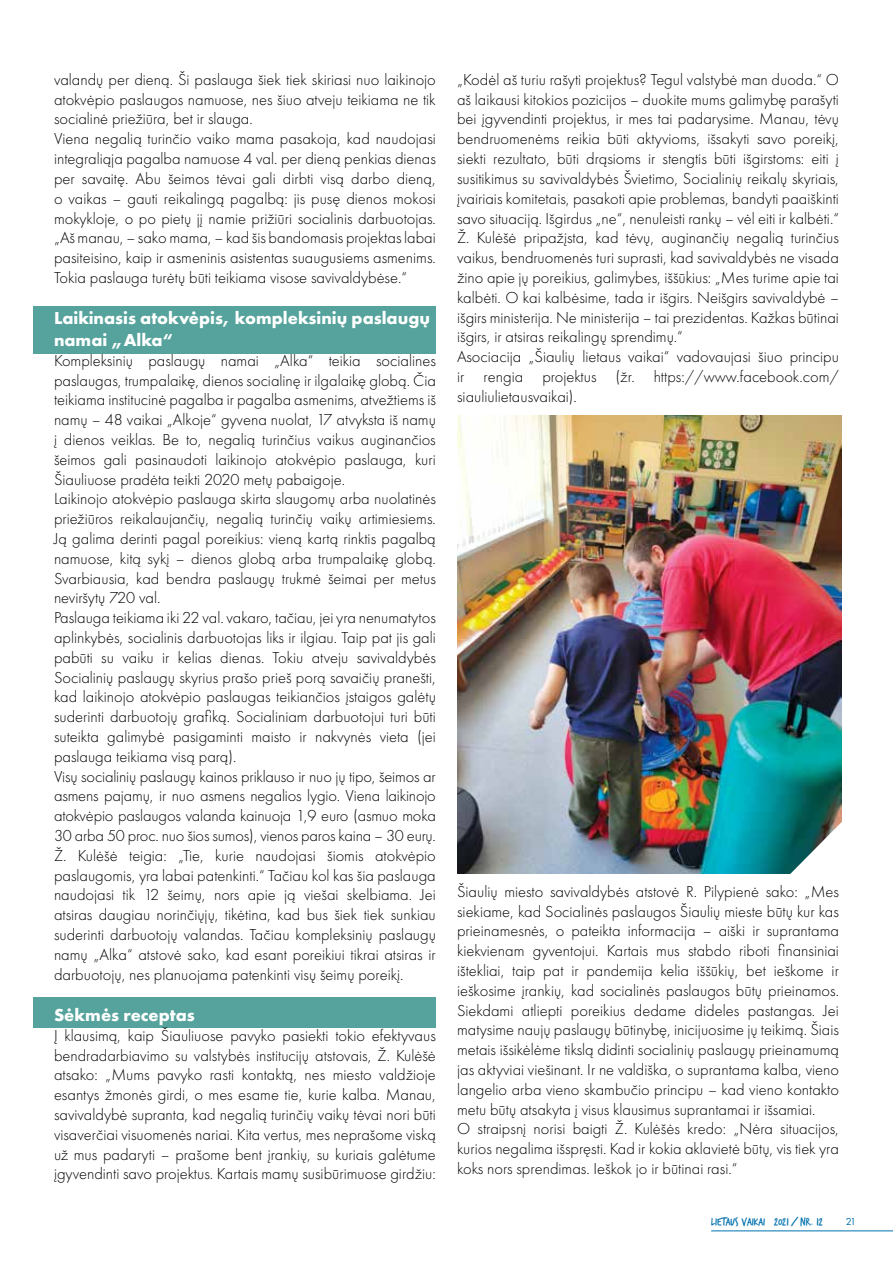
<style>
.page{position:relative;width:893px;height:1263px;background:#fff}
.page>*{position:absolute;margin:0;border:0;box-sizing:border-box;transform-origin:0 0}
.t1{font:700 18px/21.6px "Futura PT";color:#fff}
.t2{font:300 16.5px/19.8px "Futura PT";color:#000}
.t3{font:12px "Trash Hand";color:#0071ae}
.t4{font:10.5px "Futura PT";color:#0071ae}
</style>
<div class="page">
<hr style="left:711px;top:1230px;width:182px;height:1px;background:#0071ae">
<img style="left:457px;top:416px;width:385px;height:457px">
<svg style="left:789px;top:821px;width:53px;height:53px"></svg>
<div style="left:33px;top:306px;width:403px;height:47px;background:#55a39c"></div>
<div style="left:33px;top:997px;width:403px;height:30px;background:#55a39c"></div>
<p class="t2" style="left:54px;top:70px;width:383px">valandų per dieną. Ši paslauga šiek tiek skiriasi nuo laikinojo atokvėpio paslaugos namuose, nes šiuo atveju teikiama ne tik socialinė priežiūra, bet ir slauga.<br>Viena negalią turinčio vaiko mama pasakoja, kad naudojasi integraliąja pagalba namuose 4 val. per dieną penkias dienas per savaitę. Abu šeimos tėvai gali dirbti visą darbo dieną, o vaikas – gauti reikalingą pagalbą: jis pusę dienos mokosi mokykloje, o po pietų jį namie prižiūri socialinis darbuotojas. „Aš manau, – sako mama, – kad šis bandomasis projektas labai pasiteisino, kaip ir asmeninis asistentas suaugusiems asmenims.<br>Tokia paslauga turėtų būti teikiama visose savivaldybėse.“</p>
<p class="t1" style="left:54px;top:307px;width:377px">Laikinasis atokvėpis, kompleksinių paslaugų namai „Alka“</p>
<p class="t2" style="left:54px;top:350px;width:383px">Kompleksinių paslaugų namai „Alka“ teikia socialines paslaugas, trumpalaikę, dienos socialinę ir ilgalaikę globą. Čia teikiama institucinė pagalba ir pagalba asmenims, atvežtiems iš namų – 48 vaikai „Alkoje“ gyvena nuolat, 17 atvyksta iš namų į dienos veiklas. Be to, negalią turinčius vaikus auginančios šeimos gali pasinaudoti laikinojo atokvėpio paslauga, kuri Šiauliuose pradėta teikti 2020 metų pabaigoje.<br>Laikinojo atokvėpio paslauga skirta slaugomų arba nuolatinės priežiūros reikalaujančių, negalią turinčių vaikų artimiesiems.<br>Ją galima derinti pagal poreikius: vieną kartą rinktis pagalbą namuose, kitą sykį – dienos globą arba trumpalaikę globą.<br>Svarbiausia, kad bendra paslaugų trukmė šeimai per metus neviršytų 720 val.<br>Paslauga teikiama iki 22 val. vakaro, tačiau, jei yra nenumatytos aplinkybės, socialinis darbuotojas liks ir ilgiau. Taip pat jis gali pabūti su vaiku ir kelias dienas. Tokiu atveju savivaldybės Socialinių paslaugų skyrius prašo prieš porą savaičių pranešti, kad laikinojo atokvėpio paslaugas teikiančios įstaigos galėtų suderinti darbuotojų grafiką. Socialiniam darbuotojui turi būti suteikta galimybė pasigaminti maisto ir nakvynės vieta (jei paslauga teikiama visą parą).<br>Visų socialinių paslaugų kainos priklauso ir nuo jų tipo, šeimos ar asmens pajamų, ir nuo asmens negalios lygio. Viena laikinojo atokvėpio paslaugos valanda kainuoja 1,9 euro (asmuo moka 30 arba 50 proc. nuo šios sumos), vienos paros kaina – 30 eurų.<br>Ž. Kulėšė teigia: „Tie, kurie naudojasi šiomis atokvėpio paslaugomis, yra labai patenkinti.“ Tačiau kol kas šia paslauga naudojasi tik 12 šeimų, nors apie ją viešai skelbiama. Jei atsiras daugiau norinčiųjų, tikėtina, kad bus šiek tiek sunkiau suderinti darbuotojų valandas. Tačiau kompleksinių paslaugų namų „Alka“ atstovė sako, kad esant poreikiui tikrai atsiras ir darbuotojų, nes planuojama patenkinti visų šeimų poreikį.</p>
<p class="t1" style="left:54px;top:1004px;width:142px">Sėkmės receptas</p>
<p class="t2" style="left:54px;top:1025px;width:383px;text-align:justify">Į klausimą, kaip Šiauliuose pavyko pasiekti tokio efektyvaus bendradarbiavimo su valstybės institucijų atstovais, Ž. Kulėšė atsako: „Mums pavyko rasti kontaktą, nes miesto valdžioje esantys žmonės girdi, o mes esame tie, kurie kalba. Manau, savivaldybė supranta, kad negalią turinčių vaikų tėvai nori būti visaverčiai visuomenės nariai. Kita vertus, mes neprašome viską už mus padaryti – prašome bent įrankių, su kuriais galėtume įgyvendinti savo projektus. Kartais mamų susibūrimuose girdžiu:</p>
<p class="t2" style="left:457px;top:70px;width:383px">„Kodėl aš turiu rašyti projektus? Tegul valstybė man duoda.“ O aš laikausi kitokios pozicijos – duokite mums galimybę parašyti bei įgyvendinti projektus, ir mes tai padarysime. Manau, tėvų bendruomenėms reikia būti aktyvioms, išsakyti savo poreikį, siekti rezultato, būti drąsioms ir stengtis būti išgirstoms: eiti į susitikimus su savivaldybės Švietimo, Socialinių reikalų skyriais, įvairiais komitetais, pasakoti apie problemas, bandyti paaiškinti savo situaciją. Išgirdus „ne“, nenuleisti rankų – vėl eiti ir kalbėti.“ Ž. Kulėšė pripažįsta, kad tėvų, auginančių negalią turinčius vaikus, bendruomenės turi suprasti, kad savivaldybės ne visada žino apie jų poreikius, galimybes, iššūkius: „Mes turime apie tai kalbėti. O kai kalbėsime, tada ir išgirs. Neišgirs savivaldybė – išgirs ministerija. Ne ministerija – tai prezidentas. Kažkas būtinai išgirs, ir atsiras reikalingų sprendimų.“<br>Asociacija „Šiaulių lietaus vaikai“ vadovaujasi šiuo principu ir rengia projektus (žr. https://www.facebook.com/ siauliulietausvaikai).</p>
<p class="t2" style="left:457px;top:881px;width:383px">Šiaulių miesto savivaldybės atstovė R. Pilypienė sako: „Mes siekiame, kad Socialinės paslaugos Šiaulių mieste būtų kur kas prieinamesnės, o pateikta informacija – aiški ir suprantama kiekvienam gyventojui. Kartais mus stabdo riboti finansiniai ištekliai, taip pat ir pandemija kelia iššūkių, bet ieškome ir ieškosime įrankių, kad socialinės paslaugos būtų prieinamos.<br>Siekdami atliepti poreikius dedame dideles pastangas. Jei matysime naujų paslaugų būtinybę, inicijuosime jų teikimą. Šiais metais išsikėlėme tikslą didinti socialinių paslaugų prieinamumą jas aktyviai viešinant. Ir ne valdiška, o suprantama kalba, vieno langelio arba vieno skambučio principu – kad vieno kontakto metu būtų atsakyta į visus klausimus suprantamai ir išsamiai.<br>O straipsnį norisi baigti Ž. Kulėšės kredo: „Nėra situacijos, kurios negalima išspręsti. Kad ir kokia aklavietė būtų, vis tiek yra koks nors sprendimas. Ieškok jo ir būtinai rasi.“</p>
<p class="t3" style="left:711px;top:1216px;width:113px">lietaus vaikai 2021 / Nr. 12</p>
<p class="t4" style="left:846px;top:1215px;width:12px">21</p>
</div>
